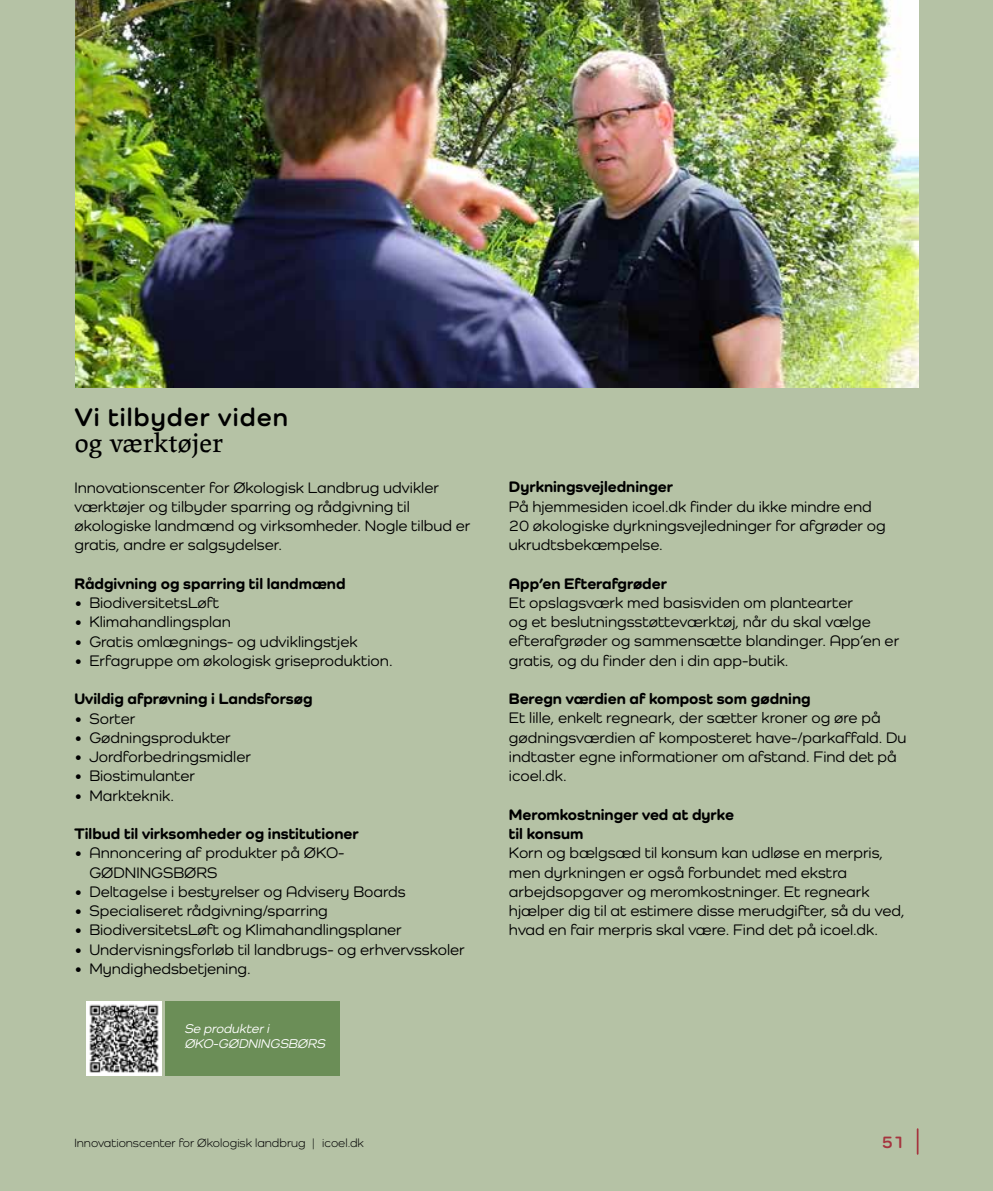
<style>
.page{position:relative;width:993px;height:1191px;background:#fff}
.page>*{position:absolute;margin:0;border:0;box-sizing:border-box;transform-origin:0 0}
.t1{font:700 26.25px "Como";letter-spacing:.04em;color:#000}
.t2{font:26.25px "Lapture";color:#000}
.t3{font:700 17.5px "Como";color:#a5343e}
.t4{font:500 15.75px/19.2px "Como";color:#000}
.t5{font:800 15.75px/19.2px "Como";color:#000}
.t6{font:italic 500 13.12px/15.8px "Como";color:#fff}
.t7{font:12.25px "Como";color:#000}
</style>
<div class="page">
<div style="left:0;top:0;width:992px;height:1191px;background:#b5c2a5"></div>
<img style="left:75px;top:0;width:843px;height:387px">
<hr style="left:916px;top:1129px;width:2px;height:24px;background:#a5343e">
<div style="left:165px;top:1001px;width:174px;height:74px;background:#6b8e57"></div>
<img style="left:87px;top:1001px;width:74px;height:74px">
<h1 class="t1" style="left:75px;top:401px;width:214px">Vi tilbyder viden</h1>
<h1 class="t2" style="left:75px;top:428px;width:150px">og værktøjer</h1>
<p class="t4" style="left:74px;top:477px;width:397px">Innovationscenter for Økologisk Landbrug udvikler værktøjer og tilbyder sparring og rådgivning til økologiske landmænd og virksomheder. Nogle tilbud er gratis, andre er salgsydelser.</p>
<p class="t5" style="left:74px;top:573px;width:272px">Rådgivning og sparring til landmænd</p>
<p class="t4" style="left:74px;top:593px;width:146px">• BiodiversitetsLøft</p>
<p class="t4" style="left:74px;top:612px;width:158px">• Klimahandlingsplan</p>
<p class="t4" style="left:74px;top:631px;width:284px">• Gratis omlægnings- og udviklingstjek</p>
<p class="t4" style="left:74px;top:650px;width:319px">• Erfagruppe om økologisk griseproduktion.</p>
<p class="t5" style="left:74px;top:689px;width:239px">Uvildig afprøvning i Landsforsøg</p>
<p class="t4" style="left:74px;top:708px;width:62px">• Sorter</p>
<p class="t4" style="left:74px;top:727px;width:158px">• Gødningsprodukter</p>
<p class="t4" style="left:74px;top:747px;width:178px">• Jordforbedringsmidler</p>
<p class="t4" style="left:74px;top:766px;width:122px">• Biostimulanter</p>
<p class="t4" style="left:74px;top:785px;width:101px">• Markteknik.</p>
<p class="t5" style="left:74px;top:823px;width:286px">Tilbud til virksomheder og institutioner</p>
<p class="t4" style="left:89px;top:843px;width:257px;text-indent:-15px">• Annoncering af produkter på ØKO-<br>GØDNINGSBØRS</p>
<p class="t4" style="left:74px;top:881px;width:332px">• Deltagelse i bestyrelser og Advisery Boards</p>
<p class="t4" style="left:74px;top:901px;width:255px">• Specialiseret rådgivning/sparring</p>
<p class="t4" style="left:74px;top:920px;width:328px">• BiodiversitetsLøft og Klimahandlingsplaner</p>
<p class="t4" style="left:74px;top:939px;width:391px">• Undervisningsforløb til landbrugs- og erhvervsskoler</p>
<p class="t4" style="left:74px;top:958px;width:178px">• Myndighedsbetjening.</p>
<p class="t6" style="left:184px;top:1020px;width:145px">Se produkteri<br>ØKO-GØDNINGSBØRS</p>
<p class="t5" style="left:508px;top:477px;width:166px">Dyrkningsvejledninger</p>
<p class="t4" style="left:508px;top:496px;width:378px">På hjemmesiden icoel.dk finder du ikke mindre end<br>20 økologiske dyrkningsvejledninger for afgrøder og ukrudtsbekæmpelse.</p>
<p class="t5" style="left:508px;top:573px;width:159px">App’en Efterafgrøder</p>
<p class="t4" style="left:508px;top:592px;width:392px">Et opslagsværk med basisviden om plantearter<br>og et beslutningsstøtteværktøj, når du skal vælge efterafgrøder og sammensætte blandinger. App’en er gratis, og du finder den i din app-butik.</p>
<p class="t5" style="left:508px;top:689px;width:303px">Beregn værdien af kompost som gødning</p>
<p class="t4" style="left:508px;top:708px;width:399px">Et lille, enkelt regneark, der sætter kroner og øre på gødningsværdien af komposteret have-/parkaffald. Du indtaster egne informationer om afstand. Find det på icoel.dk.</p>
<p class="t5" style="left:508px;top:804px;width:226px">Meromkostninger ved at dyrke til konsum</p>
<p class="t4" style="left:508px;top:843px;width:397px">Korn og bælgsæd til konsum kan udløse en merpris, men dyrkningen er også forbundet med ekstra arbejdsopgaver og meromkostninger. Et regneark hjælper dig til at estimere disse merudgifter, så du ved, hvad en fair merpris skal være. Find det på icoel.dk.</p>
<p class="t7" style="left:74px;top:1135px;width:291px">Innovationscenter for Økologisk landbrug | icoel.dk</p>
<p class="t3" style="left:881px;top:1131px;width:24px">51</p>
</div>
